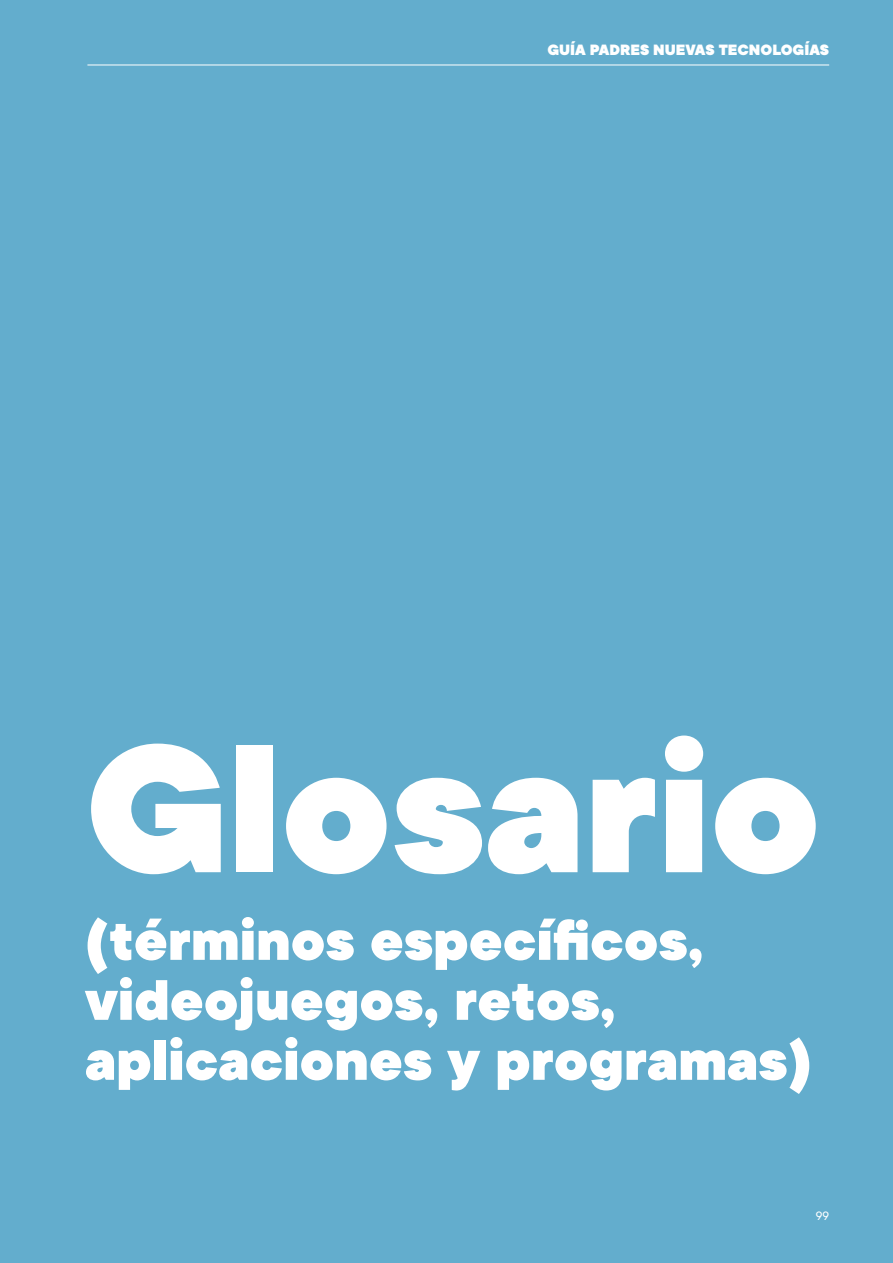
<style>
.page{position:relative;width:893px;height:1263px;background:#63adcd}
.page>*{position:absolute;margin:0;border:0;box-sizing:border-box;transform-origin:0 0}
.t1{font:900 201px "TT Commons";color:#fff}
.t2{font:900 63px/60px "TT Commons";color:#fff}
.t3{font:900 16.5px "TT Commons";color:#fff}
.t4{font:13.5px "TT Commons Classic";color:#fff}
</style>
<div class="page">
<hr style="left:87px;top:65px;width:742px;height:1px;background:#fff">
<p class="t3" style="left:547px;top:39px;width:283px">GUÍA PADRES NUEVAS TECNOLOGÍAS</p>
<h1 class="t1" style="left:85px;top:669px;width:737px">Glosario</h1>
<p class="t2" style="left:85px;top:908px;width:728px">(términos específicos, videojuegos, retos, aplicaciones y programas)</p>
<p class="t4" style="left:816px;top:1207px;width:15px">99</p>
</div>
